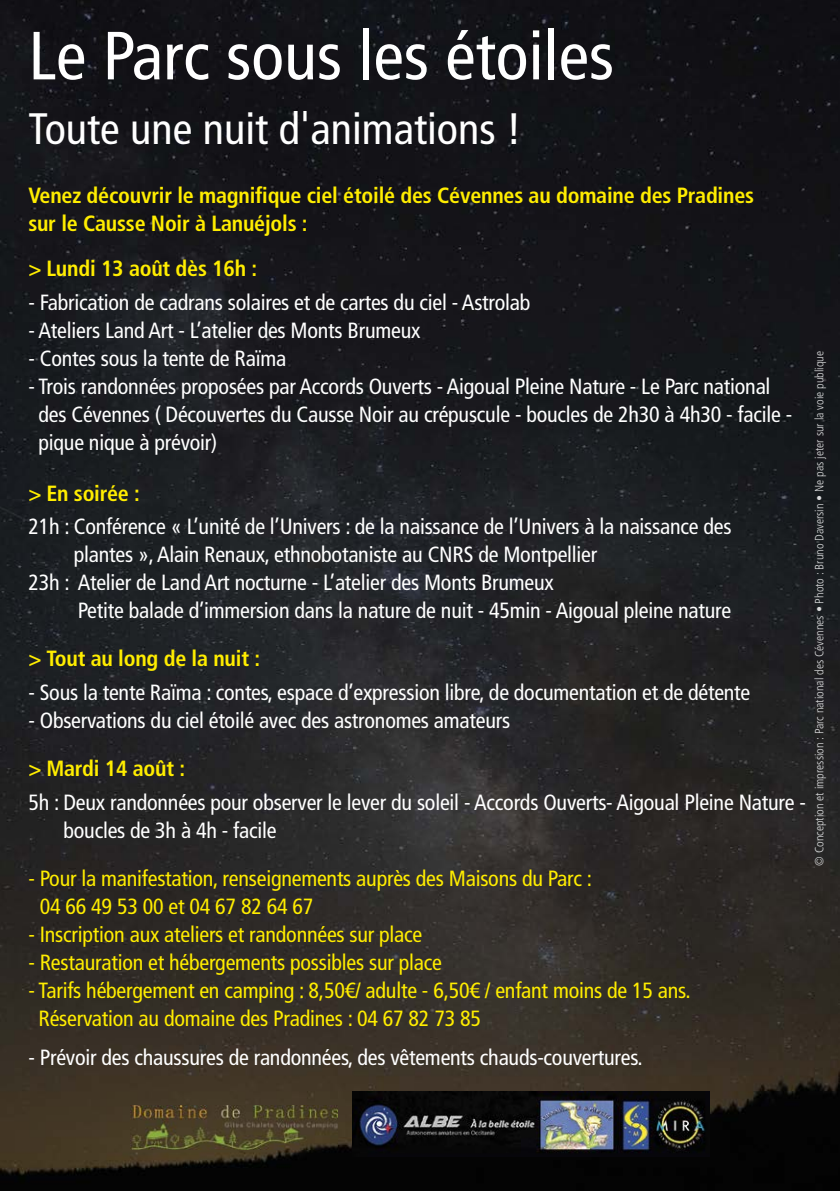
<style>
.page{position:relative;width:840px;height:1191px;background:#fff}
.page>*{position:absolute;margin:0;border:0;box-sizing:border-box;transform-origin:0 0}
.t1{font:condensed 68px "Frutiger LT Std";color:#fff}
.t2{font:condensed 44px "Frutiger LT Std";color:#fff}
.t3{font:condensed 22px/28px "Frutiger LT Std";letter-spacing:-.01em;color:#fff}
.t4{font:condensed 22px/28px "Frutiger LT Std";letter-spacing:-.01em;color:#ffed00}
.t5{font:700 condensed 22px/28px "Frutiger LT Std";letter-spacing:-.01em;color:#ffed00}
.t6{font:300 condensed 12px "Frutiger LT Std";color:#d9dadb}
</style>
<div class="page">
<img style="left:0;top:0;width:839px;height:1191px">
<img style="left:130px;top:1105px;width:208px;height:44px">
<img style="left:352px;top:1091px;width:357px;height:65px">
<h1 class="t1" style="left:28px;top:16px;width:587px">Le Parc sous les étoiles</h1>
<h2 class="t2" style="left:28px;top:103px;width:494px">Toute une nuit d'animations !</h2>
<p class="t5" style="left:28px;top:181px;width:726px">Venez découvrir le magnifique ciel étoilé des Cévennes au domaine des Pradines sur le Causse Noir à Lanuéjols :</p>
<p class="t5" style="left:28px;top:254px;width:230px">&gt; Lundi 13 août dès 16h :</p>
<p class="t3" style="left:28px;top:288px;width:503px">- Fabrication de cadrans solaires et de cartes du ciel - Astrolab</p>
<p class="t3" style="left:28px;top:316px;width:393px">- Ateliers Land Art - L’atelier des Monts Brumeux</p>
<p class="t3" style="left:28px;top:344px;width:259px">- Contes sous la tente de Raïma</p>
<p class="t3" style="left:38px;top:372px;width:754px;text-indent:-10px">- Trois randonnées proposées par Accords Ouverts - Aigoual Pleine Nature - Le Parc national des Cévennes ( Découvertes du Causse Noir au crépuscule - boucles de 2h30 à 4h30 - facile - pique nique à prévoir)</p>
<p class="t5" style="left:28px;top:479px;width:113px">&gt; En soirée :</p>
<p class="t3" style="left:28px;top:513px;width:704px">21h : Conférence « L’unité de l’Univers : de la naissance de l’Univers à la naissance des</p>
<p class="t3" style="left:74px;top:541px;width:524px">plantes », Alain Renaux, ethnobotaniste au CNRS de Montpellier</p>
<p class="t3" style="left:28px;top:569px;width:526px">23h : Atelier de Land Art nocturne - L’atelier des Monts Brumeux</p>
<p class="t3" style="left:78px;top:597px;width:654px">Petite balade d’immersion dans la nature de nuit - 45min - Aigoual pleine nature</p>
<p class="t5" style="left:28px;top:645px;width:233px">&gt; Tout au long de la nuit :</p>
<p class="t3" style="left:28px;top:678px;width:723px">- Sous la tente Raïma : contes, espace d’expression libre, de documentation et de détente</p>
<p class="t3" style="left:28px;top:706px;width:483px">- Observations du ciel étoilé avec des astronomes amateurs</p>
<p class="t5" style="left:28px;top:754px;width:158px">&gt; Mardi 14 août :</p>
<p class="t3" style="left:63px;top:788px;width:743px;text-indent:-35px">5h : Deux randonnées pour observer le lever du soleil - Accords Ouverts- Aigoual Pleine Nature - boucles de 3h à 4h - facile</p>
<p class="t4" style="left:40px;top:864px;width:553px;text-indent:-11px">- Pour la manifestation, renseignements auprès des Maisons du Parc :<br>04 66 49 53 00 et 04 67 82 64 67</p>
<p class="t4" style="left:28px;top:920px;width:395px">- Inscription aux ateliers et randonnées sur place</p>
<p class="t4" style="left:28px;top:948px;width:415px">- Restauration et hébergements possibles sur place</p>
<p class="t4" style="left:38px;top:976px;width:653px;text-indent:-10px">- Tarifs hébergement en camping : 8,50€/ adulte - 6,50€ / enfant moins de 15 ans.<br>Réservation au domaine des Pradines : 04 67 82 73 85</p>
<p class="t3" style="left:28px;top:1043px;width:615px">- Prévoir des chaussures de randonnées, des vêtements chauds-couvertures.</p>
<p class="t6" style="left:812px;top:865px;width:516px;rotate:-90deg">© Conception et impression : Parc national des Cévennes • Photo : Bruno Daversin • Ne pas jeter sur la voie publique</p>
</div>
